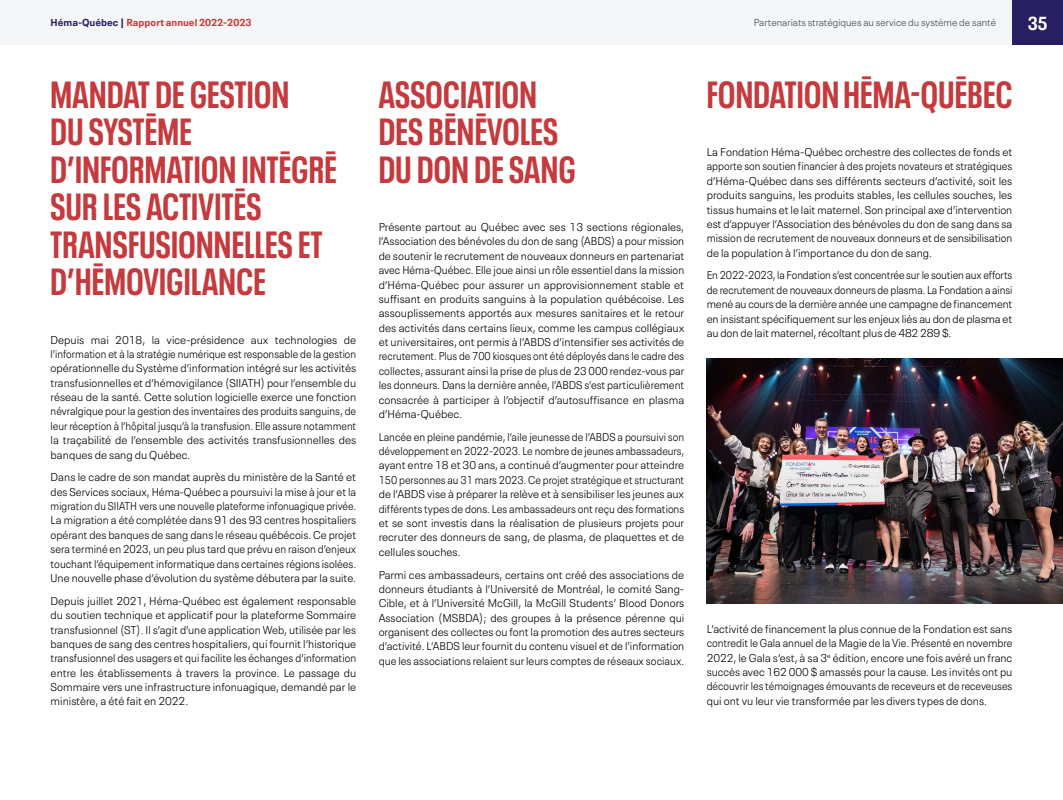
<style>
.page{position:relative;width:1063px;height:800px;background:#fff}
.page>*{position:absolute;margin:0;border:0;box-sizing:border-box;transform-origin:0 0}
.t1{font:700 condensed 37.5px/37.5px "Neue Plak";letter-spacing:.01em;color:#c53a3d}
.t2{font:700 condensed 18.75px "Neue Plak";color:#fff}
.t3{font:300 11.25px/14.4px "Neue Plak Text";color:#000;text-align:justify}
.t4{font:300 11.25px/14.4px "Neue Plak Text";color:#000;text-align:justify;scale:.94 1}
.t5{font:300 11.25px/14.4px "Neue Plak Text";color:#000;text-align:justify;scale:.93 1}
.t6{font:300 10px "Neue Plak Text";color:#40494c}
.t7{font:700 10px "Neue Plak Text";color:#c53a3d}
.s1{color:#271f61}
</style>
<div class="page">
<img style="left:706px;top:359px;width:356px;height:244px">
<div style="left:0;top:0;width:1062px;height:45px;background:#f5f6f7"></div>
<div style="left:1012px;top:0;width:50px;height:45px;background:#271f61"></div>
<p class="t7" style="left:51px;top:15px;width:202px"><span class="s1">Héma-Québec |</span> Rapport annuel 2022-2023</p>
<p class="t6" style="left:754px;top:15px;width:243px">Partenariats stratégiques au service du systéme de santé</p>
<h2 class="t2" style="left:1028px;top:9px;width:21px">35</h2>
<h1 class="t1" style="left:51px;top:73px;width:287px">MANDAT DE GESTION<br>DU SYSTĒME<br>D’INFORMATION INTĒGRĒ<br>SUR LES ACTIVITĒS<br>TRANSFUSIONNELLES ET<br>D’HĒMOVIGILANCE</h1>
<p class="t3" style="left:51px;top:331px;width:307px">Depuis mai 2018, la vice-présidence aux technologies de l’information et à la stratégie numérique est responsable de la gestion opérationnelle du Système d’information intégré sur les activités transfusionnelles et d’hémovigilance (SIIATH) pour l’ensemble du réseau de la santé. Cette solution logicielle exerce une fonction névralgique pour la gestion des inventaires des produits sanguins, de leur réception à l’hôpital jusqu’à la transfusion. Elle assure notamment la traçabilité de l’ensemble des activités transfusionnelles des banques de sang du Québec.</p>
<p class="t3" style="left:51px;top:469px;width:307px">Dans le cadre de son mandat auprès du ministère de la Santé et des Services sociaux, Héma‑Québec a poursuivi la mise à jour et la migration du SIIATH vers une nouvelle plateforme infonuagique privée.<br>La migration a été complétée dans 91 des 93 centres hospitaliers opérant des banques de sang dans le réseau québécois. Ce projet sera terminé en 2023, un peu plus tard que prévu en raison d’enjeux touchant l’équipement informatique dans certaines régions isolées.<br>Une nouvelle phase d’évolution du système débutera par la suite.</p>
<p class="t3" style="left:51px;top:593px;width:307px">Depuis juillet 2021, Héma‑Québec est également responsable du soutien technique et applicatif pour la plateforme Sommaire transfusionnel (ST). Il s’agit d’une application Web, utilisée par les banques de sang des centres hospitaliers, qui fournit l’historique transfusionnel des usagers et qui facilite les échanges d’information entre les établissements à travers la province. Le passage du Sommaire vers une infrastructure infonuagique, demandé par le ministère, a été fait en 2022.</p>
<h1 class="t1" style="left:379px;top:73px;width:198px">ASSOCIATION<br>DES BĒNĒVOLES<br>DU DON DE SANG</h1>
<p class="t3" style="left:379px;top:219px;width:307px">Présente partout au Québec avec ses 13 sections régionales, l’Association des bénévoles du don de sang (ABDS) a pour mission de soutenir le recrutement de nouveaux donneurs en partenariat avec Héma‑Québec. Elle joue ainsi un rôle essentiel dans la mission d’Héma‑Québec pour assurer un approvisionnement stable et suffisant en produits sanguins à la population québécoise. Les assouplissements apportés aux mesures sanitaires et le retour des activités dans certains lieux, comme les campus collégiaux et universitaires, ont permis à l’ABDS d’intensifier ses activités de recrutement. Plus de 700 kiosques ont été déployés dans le cadre des collectes, assurant ainsi la prise de plus de 23 000 rendez-vous par les donneurs. Dans la dernière année, l’ABDS s’est particulièrement consacrée à participer à l’objectif d’autosuffisance en plasma d’Héma‑Québec.</p>
<p class="t4" style="left:379px;top:429px;width:326px">Lancée en pleine pandémie, l’aile jeunesse de l’ABDS a poursuivi son développement en 2022-2023. Le nombre de jeunes ambassadeurs, ayant entre 18 et 30 ans, a continué d’augmenter pour atteindre 150 personnes au 31 mars 2023. Ce projet stratégique et structurant de l’ABDS vise à préparer la relève et à sensibiliser les jeunes aux différents types de dons. Les ambassadeurs ont reçu des formations et se sont investis dans la réalisation de plusieurs projets pour recruter des donneurs de sang, de plasma, de plaquettes et de cellules souches.</p>
<p class="t3" style="left:379px;top:566px;width:307px">Parmi ces ambassadeurs, certains ont créé des associations de donneurs étudiants à l’Université de Montréal, le comité Sang-Cible, et à l’Université McGill, la McGill Students’ Blood Donors Association (MSBDA); des groupes à la présence pérenne qui organisent des collectes ou font la promotion des autres secteurs d’activité. L’ABDS leur fournit du contenu visuel et de l’information que les associations relaient sur leurs comptes de réseaux sociaux.</p>
<h1 class="t1" style="left:706px;top:73px;width:307px">FONDATION HĒMA‑QUĒBEC</h1>
<p class="t3" style="left:706px;top:144px;width:307px">La Fondation Héma‑Québec orchestre des collectes de fonds et apporte son soutien financier à des projets novateurs et stratégiques d’Héma‑Québec dans ses différents secteurs d’activité, soit les produits sanguins, les produits stables, les cellules souches, les tissus humains et le lait maternel. Son principal axe d’intervention est d’appuyer l’Association des bénévoles du don de sang dans sa mission de recrutement de nouveaux donneurs et de sensibilisation de la population à l’importance du don de sang.</p>
<p class="t5" style="left:706px;top:267px;width:330px">En 2022-2023, la Fondation s’est concentrée sur le soutien aux efforts de recrutement de nouveaux donneurs de plasma. La Fondation a ainsi mené au cours de la dernière année une campagne de financement en insistant spécifiquement sur les enjeux liés au don de plasma et au don de lait maternel, récoltant plus de 482 289 $.</p>
<p class="t3" style="left:706px;top:621px;width:307px">L’activité de financement la plus connue de la Fondation est sans contredit le Gala annuel de la Magie de la Vie. Présenté en novembre 2022, le Gala s’est, à sa 3<sup>e</sup> édition, encore une fois avéré un franc succès avec 162 000 $ amassés pour la cause. Les invités ont pu découvrir les témoignages émouvants de receveurs et de receveuses qui ont vu leur vie transformée par les divers types de dons.</p>
</div>
